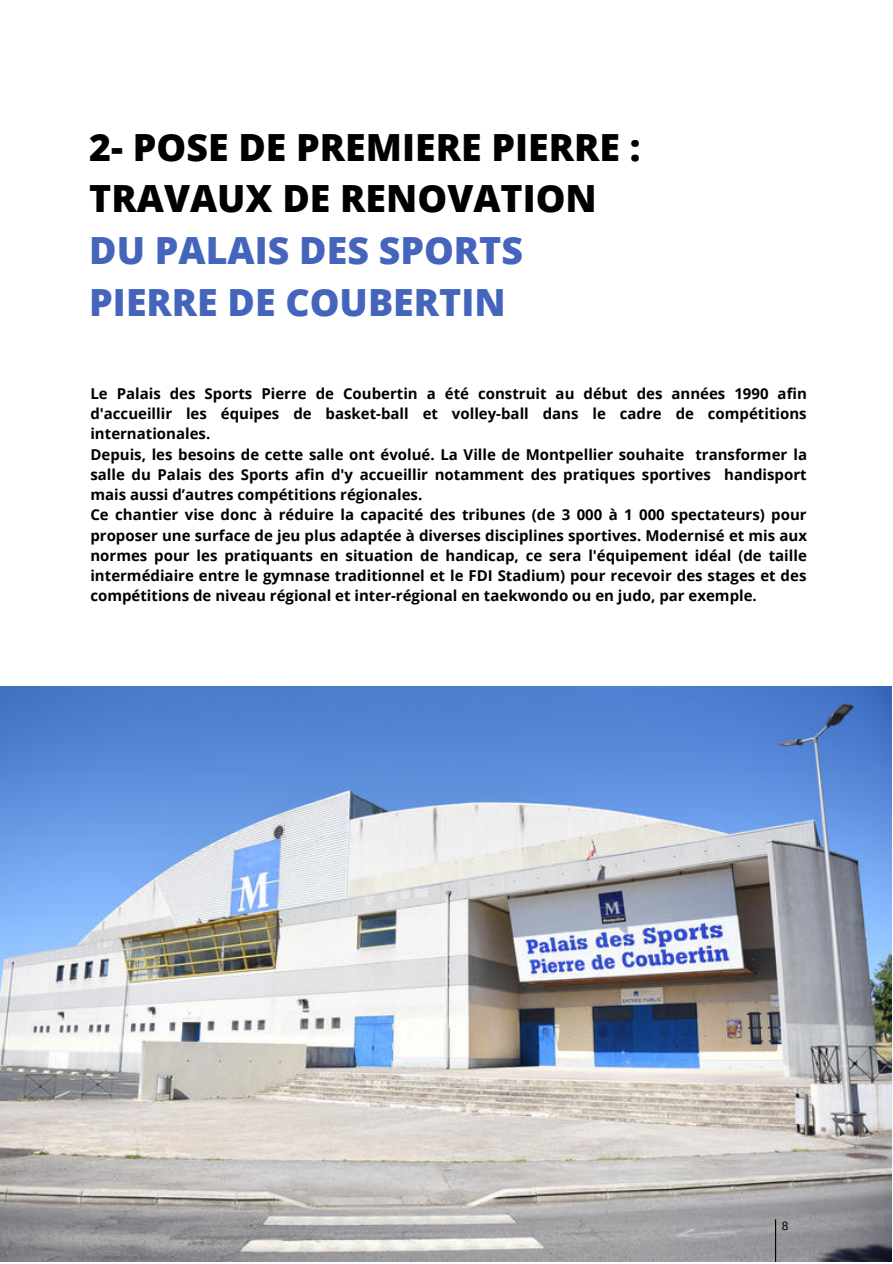
<style>
.page{position:relative;width:893px;height:1264px;background:#fff}
.page>*{position:absolute;margin:0;border:0;box-sizing:border-box;transform-origin:0 0}
.t1{font:800 37.5px/51.8px "Open Sans";color:#000}
.t2{font:800 37.5px/51.8px "Open Sans";color:#4465bb}
.t3{font:700 15px/20.2px "Open Sans";color:#000}
.t4{font:12px "Arimo";color:#000}
</style>
<div class="page">
<img style="left:0;top:686px;width:891px;height:575px">
<hr style="left:775px;top:1219px;width:1px;height:42px;background:#000">
<h1 class="t1" style="left:89px;top:120px;width:552px">2- POSE DE PREMIERE PIERRE :<br>TRAVAUX DE RENOVATION</h1>
<h1 class="t2" style="left:89px;top:224px;width:435px">DU PALAIS DES SPORTS<br>PIERRE DE COUBERTIN</h1>
<p class="t3" style="left:90px;top:383px;width:718px">Le Palais des Sports Pierre de Coubertin a été construit au début des années 1990 afin d'accueillir les équipes de basket-ball et volley-ball dans le cadre de compétitions internationales.<br>Depuis, les besoins de cette salle ont évolué. La Ville de Montpellier souhaite transformer la salle du Palais des Sports afin d'y accueillir notamment des pratiques sportives handisport mais aussi d’autres compétitions régionales.<br>Ce chantier vise donc à réduire la capacité des tribunes (de 3 000 à 1 000 spectateurs) pour proposer une surface de jeu plus adaptée à diverses disciplines sportives. Modernisé et mis aux normes pour les pratiquants en situation de handicap, ce sera l'équipement idéal (de taille intermédiaire entre le gymnase traditionnel et le FDI Stadium) pour recevoir des stages et des compétitions de niveau régional et inter-régional en taekwondo ou en judo, par exemple.</p>
<p class="t4" style="left:781px;top:1218px;width:8px">8</p>
</div>
